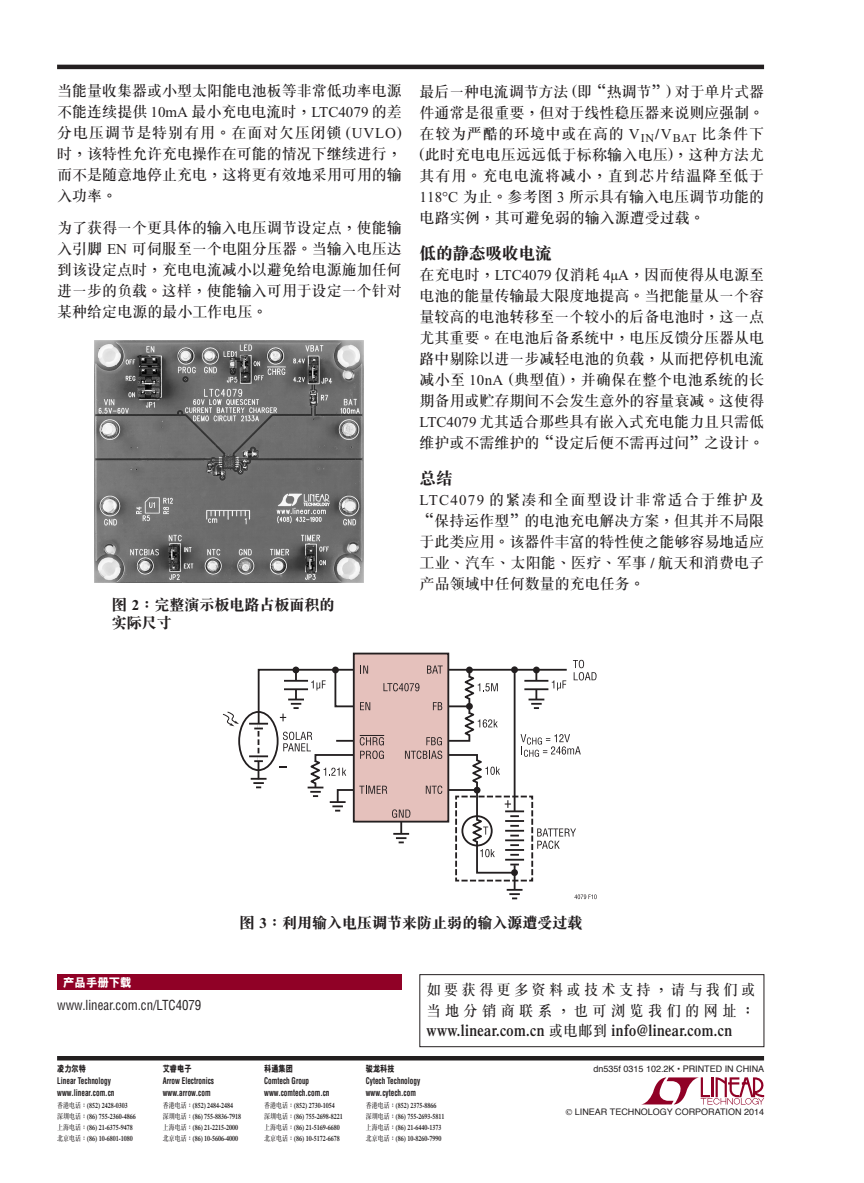
<style>
.page{position:relative;width:864px;height:1183px;background:#fff}
.page>*{position:absolute;margin:0;border:0;box-sizing:border-box;transform-origin:0 0}
.t1{font:600 16.5px "Times";letter-spacing:.03em;color:#231f20;scale:.85 1}
.Body_Text{font:16.5px "DFP Song W9";color:#231f20}
.Body_Text-2{font:15px/21px "DFP Song W7";color:#231f20;text-align:justify}
.Art_Titles{font:15px/18px "DFP Song W9";color:#231f20}
.Body_Text-3{font:15px/20.2px "DFP Song W7";letter-spacing:.23em;color:#231f20;scale:.95 1}
.Body_Text-4{font:15px "DFP Song W7";letter-spacing:.08em;color:#231f20}
.Body_1-Text{font:condensed 13.5px "Helvetica";color:#231f20;scale:.95 1}
.Body_1-Text-2{font:800 12px "M Hei HKS";color:#fff;scale:.95 1}
.Art_Titles-2{font:700 condensed 9px "Helvetica";color:#231f20;scale:.8 1}
.t2{font:9px "Helvetica";color:#231f20}
.Art_Titles-3{font:800 9px "M Hei HKS";color:#231f20;scale:.8 1}
.Art_Titles-4{font:600 7.5px "Times";color:#231f20;scale:.8 1}
.s1{font-family:"Times New Roman"}
.s2{font-family:"M Sung HKS";font-weight:500}
.s3{font-family:"Times New Roman";font-weight:700}
.s4{font-family:"M Sung HKS";font-weight:800}
.s5{font-family:"DFP Song W7";font-weight:400;font-size:15px}
.s6{font-family:"DFP Song W7";font-weight:400}
</style>
<div class="page">
<hr style="left:57px;top:65px;width:706px;height:4px;background:#231f20">
<div style="left:57px;top:1055px;width:706px;height:5px;background:#231f20"></div>
<svg style="left:641px;top:1077px;width:124px;height:28px"></svg>
<div style="left:419px;top:974px;width:344px;height:72px;border:1px solid #231f20"></div>
<div style="left:57px;top:974px;width:344px;height:15px;background:#900126"></div>
<img style="left:95px;top:340px;width:268px;height:242px">
<div style="left:353px;top:653px;width:95px;height:168px;background:linear-gradient(to right,#e5c1bc,#e5c1bc)"></div>
<svg style="left:574px;top:894px;width:22px;height:4px"></svg>
<hr style="left:513px;top:669px;width:2px;height:227px;background:#231f20">
<svg style="left:506px;top:888px;width:16px;height:11px"></svg>
<div style="left:238px;top:710px;width:40px;height:60px;border:2px solid #231f20;border-radius:50%"></div>
<svg style="left:222px;top:711px;width:19px;height:15px"></svg>
<svg style="left:249px;top:659px;width:347px;height:223px"></svg>
<p class="Body_Text-2" style="left:57px;top:80px;width:346px">当能量收集器或小型太阳能电池板等非常低功率电源不能连续提供 <span class="s1">10mA</span> 最小充电电流时<span class="s2">，</span><span class="s1">LTC4079</span> 的差</p>
<p class="Body_Text-2" style="left:57px;top:122px;width:346px">分电压调节是特别有用<span class="s2">。</span>在面对欠压闭锁 <span class="s1">(UVLO)</span>时<span class="s2">，</span>该特性允许充电操作在可能的情况下继续进行<span class="s2">，</span>而不是随意地停止充电<span class="s2">，</span>这将更有效地采用可用的输入功率<span class="s2">。</span></p>
<p class="Body_Text-2" style="left:57px;top:217px;width:346px">为了获得一个更具体的输入电压调节设定点<span class="s2">，</span>使能输入引脚 <span class="s1">EN</span> 可伺服至一个电阻分压器<span class="s2">。</span>当输入电压达到该设定点时<span class="s2">，</span>充电电流减小以避免给电源施加任何进一步的负载<span class="s2">。</span>这样<span class="s2">，</span>使能输入可用于设定一个针对某种给定电源的最小工作电压<span class="s2">。</span></p>
<p class="Art_Titles" style="left:112px;top:595px;width:224px">图 <span class="s3">2</span><span class="s4">：</span>完整演示板电路占板面积的实际尺寸</p>
<p class="Body_Text-2" style="left:419px;top:81px;width:346px">最后一种电流调节方法 <span class="s1">(</span>即<span class="s2">“</span>热调节<span class="s2">”</span><span class="s1">)</span> 对于单片式器件通常是很重要<span class="s2">，</span>但对于线性稳压器来说则应强制<span class="s2">。</span>在较为严酷的环境中或在高的 <span class="s1">V</span><sub>IN</sub><span class="s3">/</span><span class="s1">V</span><sub>BAT</sub> 比条件下<span class="s1">(</span>此时充电电压远远低于标称输入电压<span class="s1">)</span><span class="s2">，</span>这种方法尤其有用<span class="s2">。</span>充电电流将减小<span class="s2">，</span>直到芯片结温降至低于<span class="s1">118°C</span> 为止<span class="s2">。</span>参考图 <span class="s1">3</span> 所示具有输入电压调节功能的电路实例<span class="s2">，</span>其可避免弱的输入源遭受过载<span class="s2">。</span></p>
<p class="Body_Text" style="left:419px;top:245px;width:133px">低的静态吸收电流</p>
<p class="Body_Text-2" style="left:419px;top:264px;width:346px">在充电时<span class="s2">，</span><span class="s1">LTC4079</span> 仅消耗 <span class="s1">4µA</span><span class="s2">，</span>因而使得从电源至电池的能量传输最大限度地提高<span class="s2">。</span>当把能量从一个容量较高的电池转移至一个较小的后备电池时<span class="s2">，</span>这一点尤其重要<span class="s2">。</span>在电池后备系统中<span class="s2">，</span>电压反馈分压器从电路中剔除以进一步减轻电池的负载<span class="s2">，</span>从而把停机电流减小至 <span class="s1">10nA (</span>典型值<span class="s1">)</span><span class="s2">，</span>并确保在整个电池系统的长期备用或贮存期间不会发生意外的容量衰减<span class="s2">。</span>这使得<span class="s1">LTC4079</span> 尤其适合那些具有嵌入式充电能力且只需低维护或不需维护的<span class="s2">“</span>设定后便不需再过问<span class="s2">”</span>之设计<span class="s2">。</span></p>
<p class="Body_Text" style="left:419px;top:469px;width:34px">总结</p>
<p class="Body_Text-4" style="left:419px;top:492px;width:346px"><span class="s1">LTC4079</span> 的紧凑和全面型设计非常适合于维护及</p>
<p class="Body_Text-2" style="left:419px;top:510px;width:346px"><span class="s2">“</span>保持运作型<span class="s2">”</span>的电池充电解决方案<span class="s2">，</span>但其并不局限于此类应用<span class="s2">。</span>该器件丰富的特性使之能够容易地适应工业<span class="s2">、</span>汽车<span class="s2">、</span>太阳能<span class="s2">、</span>医疗<span class="s2">、</span>军事 <span class="s3">/</span> 航天和消费电子产品领域中任何数量的充电任务<span class="s2">。</span></p>
<p class="Body_1-Text-2" style="left:63px;top:973px;width:73px">產品手冊下載</p>
<p class="Body_1-Text" style="left:57px;top:996px;width:153px">www.linear.com.cn/LTC4079</p>
<p class="Art_Titles" style="left:239px;top:913px;width:344px">图 <span class="s3">3</span><span class="s4">：</span>利用输入电压调节来防止弱的输入源遭受过载</p>
<p class="Body_Text-3" style="left:426px;top:979px;width:347px">如要获得更多资料或技术支持<span class="s2">，</span>请与我们或当地分销商联系<span class="s2">，</span>也可浏览我们的网址<span class="s2">：</span></p>
<p class="t1" style="left:426px;top:1020px;width:361px">www.linear.com.cn <span class="s5">或电邮到</span> info@linear.com.cn</p>
<p class="Art_Titles-3" style="left:57px;top:1062px;width:38px">凌力爾特</p>
<p class="Art_Titles-2" style="left:57px;top:1075px;width:69px">Linear Technology</p>
<p class="Art_Titles-2" style="left:57px;top:1087px;width:73px">www.linear.com.cn</p>
<p class="Art_Titles-4" style="left:57px;top:1100px;width:90px"><span class="s6">香港电话</span><span class="s2">：</span>(852) 2428-0303</p>
<p class="Art_Titles-4" style="left:57px;top:1111px;width:100px"><span class="s6">深圳电话</span><span class="s2">：</span>(86) 755-2360-4866</p>
<p class="Art_Titles-4" style="left:57px;top:1122px;width:96px"><span class="s6">上海电话</span><span class="s2">：</span>(86) 21-6375-9478</p>
<p class="Art_Titles-4" style="left:57px;top:1134px;width:96px"><span class="s6">北京电话</span><span class="s2">：</span>(86) 10-6801-1080</p>
<p class="Art_Titles-3" style="left:163px;top:1062px;width:38px">艾睿電子</p>
<p class="Art_Titles-2" style="left:163px;top:1075px;width:66px">Arrow Electronics</p>
<p class="Art_Titles-2" style="left:163px;top:1087px;width:61px">www.arrow.com</p>
<p class="Art_Titles-4" style="left:163px;top:1100px;width:90px"><span class="s6">香港电话</span><span class="s2">：</span>(852) 2484-2484</p>
<p class="Art_Titles-4" style="left:163px;top:1111px;width:100px"><span class="s6">深圳电话</span><span class="s2">：</span>(86) 755-8836-7918</p>
<p class="Art_Titles-4" style="left:163px;top:1122px;width:96px"><span class="s6">上海电话</span><span class="s2">：</span>(86) 21-2215-2000</p>
<p class="Art_Titles-4" style="left:163px;top:1134px;width:96px"><span class="s6">北京电话</span><span class="s2">：</span>(86) 10-5606-4000</p>
<p class="Art_Titles-3" style="left:264px;top:1062px;width:37px">科通集团</p>
<p class="Art_Titles-2" style="left:264px;top:1075px;width:58px">Comtech Group</p>
<p class="Art_Titles-2" style="left:264px;top:1087px;width:83px">www.comtech.com.cn</p>
<p class="Art_Titles-4" style="left:264px;top:1100px;width:90px"><span class="s6">香港电话</span><span class="s2">：</span>(852) 2730-1054</p>
<p class="Art_Titles-4" style="left:264px;top:1111px;width:100px"><span class="s6">深圳电话</span><span class="s2">：</span>(86) 755-2698-8221</p>
<p class="Art_Titles-4" style="left:264px;top:1122px;width:96px"><span class="s6">上海电话</span><span class="s2">：</span>(86) 21-5169-6680</p>
<p class="Art_Titles-4" style="left:264px;top:1134px;width:96px"><span class="s6">北京电话</span><span class="s2">：</span>(86) 10-5172-6678</p>
<p class="Art_Titles-3" style="left:365px;top:1062px;width:38px">駿龍科技</p>
<p class="Art_Titles-2" style="left:365px;top:1075px;width:70px">Cytech Technology</p>
<p class="Art_Titles-2" style="left:365px;top:1087px;width:64px">www.cytech.com</p>
<p class="Art_Titles-4" style="left:365px;top:1100px;width:90px"><span class="s6">香港电话</span><span class="s2">：</span>(852) 2375-8866</p>
<p class="Art_Titles-4" style="left:365px;top:1111px;width:100px"><span class="s6">深圳电话</span><span class="s2">：</span>(86) 755-2693-5811</p>
<p class="Art_Titles-4" style="left:365px;top:1122px;width:96px"><span class="s6">上海电话</span><span class="s2">：</span>(86) 21-6440-1373</p>
<p class="Art_Titles-4" style="left:365px;top:1134px;width:96px"><span class="s6">北京电话</span><span class="s2">：</span>(86) 10-8260-7990</p>
<p class="t2" style="left:593px;top:1061px;width:172px">dn535f 0315 102.2K • PRINTED IN CHINA</p>
<p class="t2" style="left:574px;top:1104px;width:191px">LINEAR TECHNOLOGY CORPORATION 2014</p>
</div>
